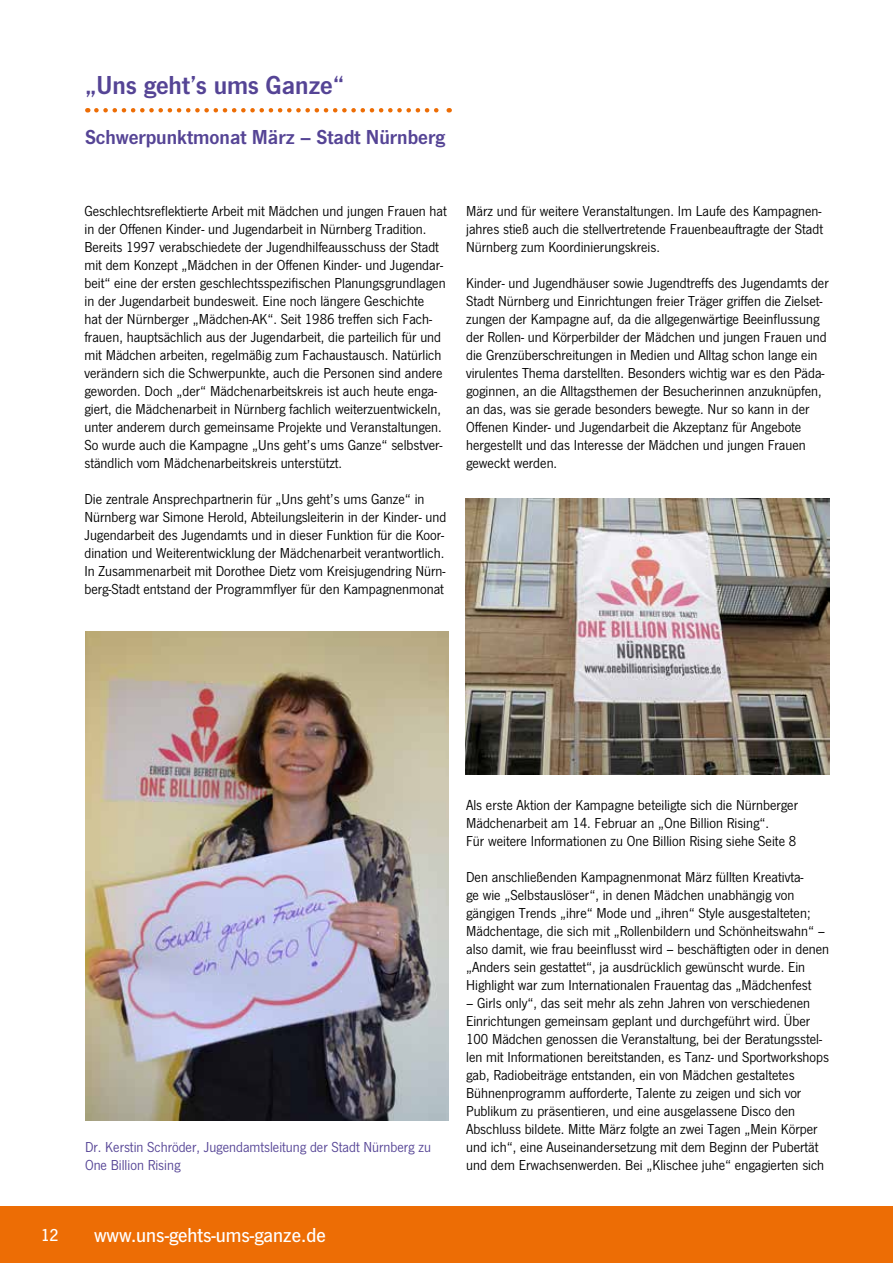
<style>
.page{position:relative;width:893px;height:1263px;background:#fff}
.page>*{position:absolute;margin:0;border:0;box-sizing:border-box;transform-origin:0 0}
.t1{font:600 27px "News Gothic T";color:#554495}
.t2{font:600 21px "News Gothic T";color:#554495}
.t3{font:500 21px "News Gothic T";color:#fff}
.t4{font:500 18px "News Gothic T";color:#fff}
.t5{font:15px/18px "News Gothic T";color:#000}
.t6{font:15px/18px "News Gothic T";color:#554495}
</style>
<div class="page">
<div style="left:0;top:1206px;width:893px;height:57px;background:#ed6d05"></div>
<svg style="left:96px;top:108px;width:354px;height:5px"></svg>
<img style="left:85px;top:631px;width:363px;height:490px">
<img style="left:466px;top:498px;width:364px;height:277px">
<h1 class="t1" style="left:85px;top:69px;width:261px">„Uns geht’s ums Ganze“</h1>
<h2 class="t2" style="left:85px;top:125px;width:362px">Schwerpunktmonat März – Stadt Nürnberg</h2>
<p class="t5" style="left:84px;top:202px;width:364px">Geschlechtsreflektierte Arbeit mit Mädchen und jungen Frauen hat in der Offenen Kinder- und Jugendarbeit in Nürnberg Tradition.<br>Bereits 1997 verabschiedete der Jugendhilfeausschuss der Stadt mit dem Konzept „Mädchen in der Offenen Kinder- und Jugendar&shy;beit“ eine der ersten geschlechtsspezifischen Planungsgrundlagen in der Jugendarbeit bundesweit. Eine noch längere Geschichte<br>hat der Nürnberger „Mädchen-AK“. Seit 1986 treffen sich Fach&shy;frauen, hauptsächlich aus der Jugendarbeit, die parteilich für und mit Mädchen arbeiten, regelmäßig zum Fachaustausch. Natürlich verändern sich die Schwerpunkte, auch die Personen sind andere geworden. Doch „der“ Mädchenarbeitskreis ist auch heute enga&shy;giert, die Mädchenarbeit in Nürnberg fachlich weiterzuentwickeln, unter anderem durch gemeinsame Projekte und Veranstaltungen.<br>So wurde auch die Kampagne „Uns geht’s ums Ganze“ selbstver&shy;ständlich vom Mädchenarbeitskreis unterstützt.</p>
<p class="t5" style="left:84px;top:490px;width:363px">Die zentrale Ansprechpartnerin für „Uns geht’s ums Ganze“ in Nürnberg war Simone Herold, Abteilungsleiterin in der Kinder- und Jugendarbeit des Jugendamts und in dieser Funktion für die Koor&shy;dination und Weiterentwicklung der Mädchenarbeit verantwortlich.<br>In Zusammenarbeit mit Dorothee Dietz vom Kreisjugendring Nürn&shy;berg-Stadt entstand der Programmflyer für den Kampagnenmonat</p>
<p class="t5" style="left:466px;top:202px;width:358px;text-align:justify">März und für weitere Veranstaltungen. Im Laufe des Kampagnen&shy;jahres stieß auch die stellvertretende Frauenbeauftragte der Stadt Nürnberg zum Koordinierungskreis.</p>
<p class="t5" style="left:466px;top:274px;width:364px">Kinder- und Jugendhäuser sowie Jugendtreffs des Jugendamts der Stadt Nürnberg und Einrichtungen freier Träger griffen die Zielset&shy;zungen der Kampagne auf, da die allgegenwärtige Beeinflussung der Rollen- und Körperbilder der Mädchen und jungen Frauen und die Grenzüberschreitungen in Medien und Alltag schon lange ein virulentes Thema darstellten. Besonders wichtig war es den Päda&shy;goginnen, an die Alltagsthemen der Besucherinnen anzuknüpfen, an das, was sie gerade besonders bewegte. Nur so kann in der Offenen Kinder- und Jugendarbeit die Akzeptanz für Angebote hergestellt und das Interesse der Mädchen und jungen Frauen geweckt werden.</p>
<p class="t6" style="left:85px;top:1138px;width:347px">Dr. Kerstin Schröder, Jugendamtsleitung der Stadt Nürnberg zu<br>One Billion Rising</p>
<p class="t4" style="left:41px;top:1224px;width:19px">12</p>
<h2 class="t3" style="left:94px;top:1223px;width:233px">www.uns-gehts-ums-ganze.de</h2>
<p class="t5" style="left:466px;top:796px;width:333px">Als erste Aktion der Kampagne beteiligte sich die Nürnberger<br>Mädchenarbeit am 14. Februar an „One Billion Rising“.<br>Für weitere Informationen zu One Billion Rising siehe Seite 8</p>
<p class="t5" style="left:466px;top:868px;width:365px">Den anschließenden Kampagnenmonat März füllten Kreativta-<br>ge wie „Selbstauslöser“, in denen Mädchen unabhängig von gängigen Trends „ihre“ Mode und „ihren“ Style ausgestalteten; Mädchentage, die sich mit „Rollenbildern und Schönheitswahn“ – also damit, wie frau beeinflusst wird – beschäftigten oder in denen „Anders sein gestattet“, ja ausdrücklich gewünscht wurde. Ein Highlight war zum Internationalen Frauentag das „Mädchenfest</p>
<p class="t5" style="left:466px;top:994px;width:364px">– Girls only“, das seit mehr als zehn Jahren von verschiedenen Einrichtungen gemeinsam geplant und durchgeführt wird. Über 100 Mädchen genossen die Veranstaltung, bei der Beratungsstel&shy;len mit Informationen bereitstanden, es Tanz- und Sportworkshops gab, Radiobeiträge entstanden, ein von Mädchen gestaltetes Bühnenprogramm aufforderte, Talente zu zeigen und sich vor Publikum zu präsentieren, und eine ausgelassene Disco den Abschluss bildete. Mitte März folgte an zwei Tagen „Mein Körper und ich“, eine Auseinandersetzung mit dem Beginn der Pubertät und dem Erwachsenwerden. Bei „Klischee juhe“ engagierten sich</p>
</div>
